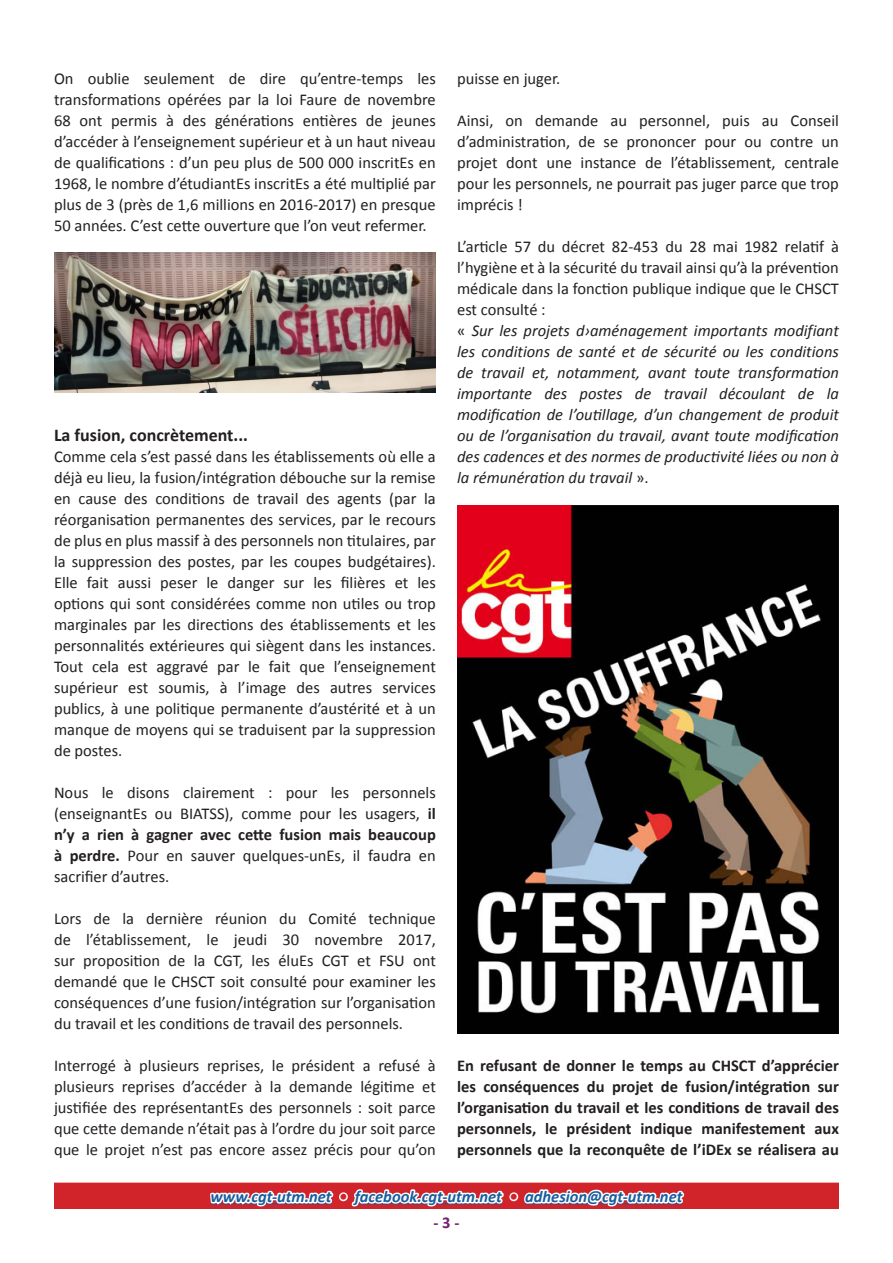
<style>
.page{position:relative;width:893px;height:1263px;background:#fff}
.page>*{position:absolute;margin:0;border:0;box-sizing:border-box;transform-origin:0 0}
.Titre_3{font:700 18px "Calibri";color:#231f20}
.t1{font:16.5px/21px "Calibri";color:#231f20;text-align:justify}
.t2{font:italic 16.5px/21px "Calibri";color:#231f20;text-align:justify}
.t3{font:700 16.5px/21px "Calibri";color:#231f20;text-align:justify}
.t4{font:italic 700 16.5px "Calibri";color:#175d9e}
.t5{font:700 16.5px "Calibri";color:#722273}
.s1{font-weight:700}
.s2{font-style:normal}
.s3{color:#d1232a}
</style>
<div class="page">
<div style="left:55px;top:1183px;width:783px;height:25px;background:#d1232a"></div>
<svg style="left:210px;top:1189px;width:475px;height:17px"></svg>
<div style="left:54px;top:1182px;width:785px;height:27px;border:2px solid #d1232a"></div>
<img style="left:54px;top:252px;width:381px;height:141px">
<img style="left:457px;top:505px;width:382px;height:528px">
<p class="t1" style="left:54px;top:68px;width:383px">On oublie seulement de dire qu’entre-temps les transformations opérées par la loi Faure de novembre 68 ont permis à des générations entières de jeunes d’accéder à l’enseignement supérieur et à un haut niveau de qualifications : d’un peu plus de 500 000 inscritEs en 1968, le nombre d’étudiantEs inscritEs a été multiplié par plus de 3 (près de 1,6 millions en 2016-2017) en presque 50 années. C’est cette ouverture que l’on veut refermer.</p>
<p class="Titre_3" style="left:54px;top:424px;width:195px">La fusion, concrètement...</p>
<p class="t1" style="left:54px;top:446px;width:383px">Comme cela s’est passé dans les établissements où elle a déjà eu lieu, la fusion/intégration débouche sur la remise en cause des conditions de travail des agents (par la réorganisation permanentes des services, par le recours de plus en plus massif à des personnels non titulaires, par la suppression des postes, par les coupes budgétaires).<br>Elle fait aussi peser le danger sur les filières et les options qui sont considérées comme non utiles ou trop marginales par les directions des établissements et les personnalités extérieures qui siègent dans les instances.<br>Tout cela est aggravé par le fait que l’enseignement supérieur est soumis, à l’image des autres services publics, à une politique permanente d’austérité et à un manque de moyens qui se traduisent par la suppression de postes.</p>
<p class="t1" style="left:54px;top:782px;width:383px">Nous le disons clairement : pour les personnels (enseignantEs ou BIATSS), comme pour les usagers, <span class="s1">il n’y a rien à gagner avec cette fusion mais beaucoup à perdre.</span> Pour en sauver quelques-unEs, il faudra en sacrifier d’autres.</p>
<p class="t1" style="left:54px;top:908px;width:383px">Lors de la dernière réunion du Comité technique de l’établissement, le jeudi 30 novembre 2017, sur proposition de la CGT, les éluEs CGT et FSU ont demandé que le CHSCT soit consulté pour examiner les conséquences d’une fusion/intégration sur l’organisation du travail et les conditions de travail des personnels.</p>
<p class="t1" style="left:54px;top:1055px;width:383px">Interrogé à plusieurs reprises, le président a refusé à plusieurs reprises d’accéder à la demande légitime et justifiée des représentantEs des personnels : soit parce que cette demande n’était pas à l’ordre du jour soit parce que le projet n’est pas encore assez précis pour qu’on</p>
<p class="t1" style="left:457px;top:68px;width:105px">puisse en juger.</p>
<p class="t1" style="left:457px;top:110px;width:383px">Ainsi, on demande au personnel, puis au Conseil d’administration, de se prononcer pour ou contre un projet dont une instance de l’établissement, centrale pour les personnels, ne pourrait pas juger parce que trop imprécis !</p>
<p class="t1" style="left:457px;top:236px;width:383px">L’article 57 du décret 82-453 du 28 mai 1982 relatif à l’hygiène et à la sécurité du travail ainsi qu’à la prévention médicale dans la fonction publique indique que le CHSCT est consulté :</p>
<p class="t2" style="left:457px;top:319px;width:383px"><span class="s2">«</span> Sur les projets d›aménagement importants modifiant les conditions de santé et de sécurité ou les conditions de travail et, notamment, avant toute transformation importante des postes de travail découlant de la modification de l’outillage, d’un changement de produit ou de l’organisation du travail, avant toute modification des cadences et des normes de productivité liées ou non à la rémunération du travail <span class="s2">».</span></p>
<p class="t3" style="left:457px;top:1055px;width:383px">En refusant de donner le temps au CHSCT d’apprécier les conséquences du projet de fusion/intégration sur l’organisation du travail et les conditions de travail des personnels, le président indique manifestement aux personnels que la reconquête de l’iDEx se réalisera au</p>
<p class="t4" style="left:211px;top:1186px;width:473px">www.cgt-utm.net <span class="s3">•</span> facebook.cgt-utm.net <span class="s3">•</span> adhesion@cgt-utm.net</p>
<p class="t5" style="left:433px;top:1211px;width:27px">- 3 -</p>
</div>
